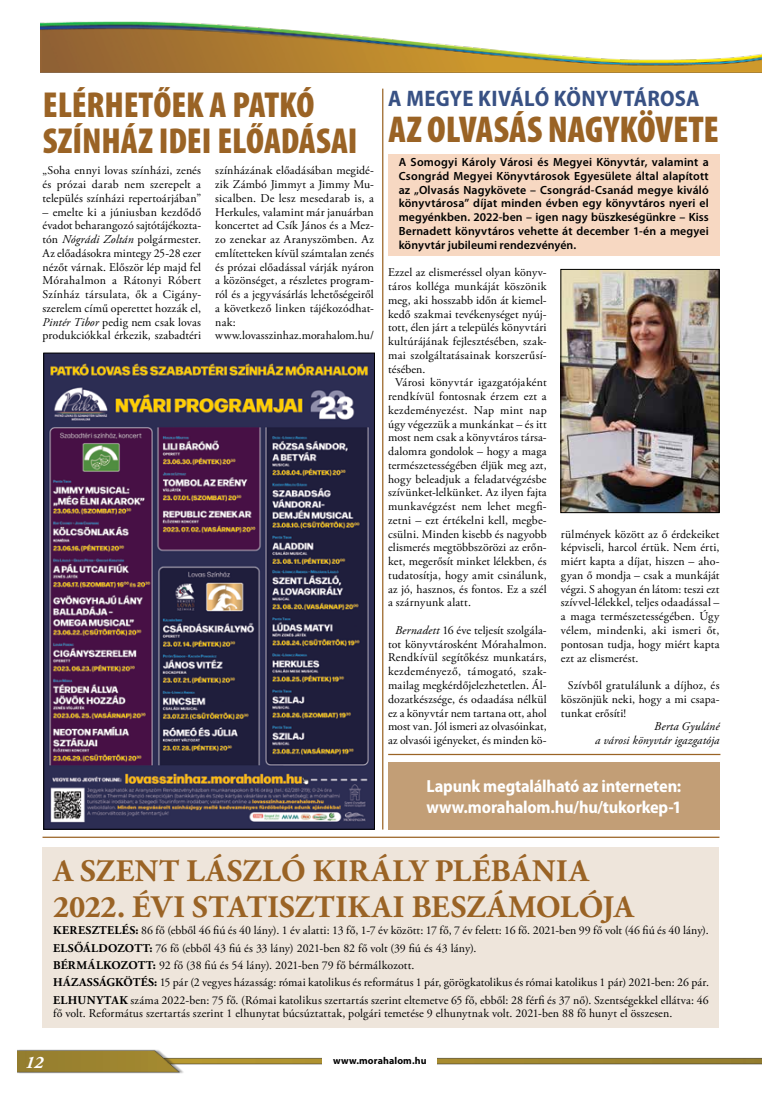
<style>
.page{position:relative;width:762px;height:1099px;background:#fff}
.page>*{position:absolute;margin:0;border:0;box-sizing:border-box;transform-origin:0 0}
.t1{font:900 condensed 37.5px "Myriad Pro";color:#9a6325}
.t2{font:900 condensed 36.25px/36.2px "Myriad Pro";letter-spacing:-.005em;color:#9a6325}
.t3{font:700 31.25px/36.2px "Adobe Garamond Pro";letter-spacing:.01em;color:#9a6325}
.t4{font:700 semi-condensed 22.5px "Myriad Pro";letter-spacing:.01em;color:#385184}
.t5{font:700 semi-condensed 17.5px/21.2px "Myriad Pro";letter-spacing:-.01em;color:#fff}
.t6{font:italic 700 17.5px "Adobe Garamond Pro";color:#fff}
.t7{font:11.88px/13.8px "Adobe Garamond Pro";letter-spacing:.01em;color:#000;text-align:justify}
.t8{font:600 11.88px/13.8px "Myriad Pro";letter-spacing:.005em;color:#000;text-align:justify}
.t9{font:italic 11.88px/13.8px "Adobe Garamond Pro";letter-spacing:.01em;color:#000;text-align:right}
.t10{font:700 10px "Myriad Pro";letter-spacing:.01em;color:#000}
.s1{font-style:italic}
.s2{font-weight:700}
</style>
<div class="page">
<img style="left:41px;top:21px;width:721px;height:51px">
<img style="left:18px;top:1049px;width:744px;height:24px">
<div style="left:388px;top:155px;width:331px;height:101px;background:#f7d8c2"></div>
<div style="left:322px;top:1053px;width:115px;height:14px;background:#fff"></div>
<div style="left:388px;top:762px;width:332px;height:67px;background:#c29e76"></div>
<img style="left:45px;top:355px;width:328px;height:472px">
<div style="left:43px;top:353px;width:332px;height:476px;border:1px solid #000"></div>
<img style="left:562px;top:271px;width:155px;height:240px">
<div style="left:560px;top:269px;width:159px;height:244px;border:1px solid #000"></div>
<hr style="left:382px;top:89px;width:1px;height:740px;background:#9a6325">
<hr style="left:43px;top:836px;width:676px;height:1px;background:#9a6325">
<hr style="left:388px;top:753px;width:332px;height:2px;background:#9a6325">
<div style="left:43px;top:847px;width:676px;height:181px;background:#eee5db"></div>
<h2 class="t2" style="left:43px;top:87px;width:316px">ELÉRHETŐEK A PATKÓ<br>SZÍNHÁZ IDEI ELŐADÁSAI</h2>
<p class="t7" style="left:43px;top:164px;width:160px">„Soha ennyi lovas színházi, zenés és prózai darab nem szerepelt a település színházi repertoárjában”</p>
<p class="t7" style="left:43px;top:205px;width:160px">– emelte ki a júniusban kezdődő évadot beharangozó sajtótájékozta&shy;tón <span class="s1">Nógrádi Zoltán</span> polgármester.<br>Az előadásokra mintegy 25-28 ezer nézőt várnak. Először lép majd fel Mórahalmon a Rátonyi Róbert Színház társulata, ők a Cigány&shy;szerelem című operettet hozzák el, <span class="s1">Pintér Tibor</span> pedig nem csak lovas produkciókkal érkezik, szabadtéri</p>
<p class="t7" style="left:215px;top:164px;width:160px;text-align:left">színházának előadásában megidé&shy;zik Zámbó Jimmyt a Jimmy Mu&shy;sicalben. De lesz mesedarab is, a<br>Herkules, valamint már januárban koncertet ad Csík János és a Mez&shy;zo zenekar az Aranyszömben. Az említetteken kívül számtalan zenés és prózai előadással várják nyáron a közönséget, a részletes program&shy;ról és a jegyvásárlás lehetőségeiről a következő linken tájékozódhat&shy;nak: www.lovasszinhaz.morahalom.hu/</p>
<h3 class="t4" style="left:388px;top:85px;width:313px">A MEGYE KIVÁLÓ KÖNYVTÁROSA</h3>
<h1 class="t1" style="left:388px;top:108px;width:332px">AZ OLVASÁS NAGYKÖVETE</h1>
<p class="t8" style="left:399px;top:155px;width:312px">A Somogyi Károly Városi és Megyei Könyvtár, valamint a Csongrád Megyei Könyvtárosok Egyesülete által alapított az „Olvasás Nagykövete – Csongrád-Csanád megye kiváló könyvtárosa” díjat minden évben egy könyvtáros nyeri el megyénkben. 2022-ben – igen nagy büszkeségünkre – Kiss Bernadett könyvtáros vehette át december 1-én a megyei könyvtár jubileumi rendezvényén.</p>
<p class="t7" style="left:388px;top:266px;width:160px">Ezzel az elismeréssel olyan könyv-</p>
<p class="t7" style="left:388px;top:280px;width:160px">táros kolléga munkáját köszönik</p>
<p class="t7" style="left:388px;top:293px;width:160px">meg, aki hosszabb időn át kiemel-</p>
<p class="t7" style="left:388px;top:307px;width:160px">kedő szakmai tevékenységet nyúj-</p>
<p class="t7" style="left:388px;top:321px;width:160px">tott, élen járt a település könyvtári</p>
<p class="t7" style="left:388px;top:335px;width:160px">kultúrájának fejlesztésében, szak-</p>
<p class="t7" style="left:388px;top:348px;width:160px">mai szolgáltatásainak korszerűsí-</p>
<p class="t7" style="left:388px;top:362px;width:39px">tésében.</p>
<p class="t7" style="left:395px;top:376px;width:153px">Városi könyvtár igazgatójaként</p>
<p class="t7" style="left:388px;top:390px;width:160px">rendkívül fontosnak érzem ezt a</p>
<p class="t7" style="left:388px;top:403px;width:160px">kezdeményezést. Nap mint nap</p>
<p class="t7" style="left:388px;top:417px;width:160px">úgy végezzük a munkánkat – és itt</p>
<p class="t7" style="left:388px;top:431px;width:160px">most nem csak a könyvtáros társa-</p>
<p class="t7" style="left:388px;top:445px;width:160px">dalomra gondolok – hogy a maga</p>
<p class="t7" style="left:388px;top:458px;width:160px">természetességében éljük meg azt,</p>
<p class="t7" style="left:388px;top:472px;width:160px">hogy beleadjuk a feladatvégzésbe</p>
<p class="t7" style="left:388px;top:486px;width:160px">szívünket-lelkünket. Az ilyen fajta</p>
<p class="t7" style="left:388px;top:500px;width:160px">munkavégzést nem lehet megfi-</p>
<p class="t7" style="left:388px;top:513px;width:160px">zetni – ezt értékelni kell, megbe-</p>
<p class="t7" style="left:388px;top:527px;width:160px">csülni. Minden kisebb és nagyobb</p>
<p class="t7" style="left:388px;top:541px;width:160px">elismerés megtöbbszörözi az erőn-</p>
<p class="t7" style="left:388px;top:555px;width:160px">ket, megerősít minket lélekben, és</p>
<p class="t7" style="left:388px;top:568px;width:160px">tudatosítja, hogy amit csinálunk,</p>
<p class="t7" style="left:388px;top:582px;width:160px">az jó, hasznos, és fontos. Ez a szél</p>
<p class="t7" style="left:388px;top:596px;width:84px">a szárnyunk alatt.</p>
<p class="t7" style="left:388px;top:623px;width:160px;text-align:center"><span class="s1">Bernadett</span> 16 éve teljesít szolgála&shy;tot könyvtárosként Mórahalmon.<br>Rendkívül segítőkész munkatárs, kezdeményező, támogató, szak&shy;mailag megkérdőjelezhetetlen. Ál&shy;dozatkészsége, és odaadása nélkül ez a könyvtár nem tartana ott, ahol most van. Jól ismeri az olvasóinkat, az olvasói igényeket, és minden kö-</p>
<p class="t7" style="left:561px;top:527px;width:160px">rülmények között az ő érdekeiket képviseli, harcol értük. Nem érti, miért kapta a díjat, hiszen – aho&shy;gyan ő mondja – csak a munkáját végzi. S ahogyan én látom: teszi ezt szívvel-lélekkel, teljes odaadással – a maga természetességében. Úgy vélem, mindenki, aki ismeri őt, pontosan tudja, hogy miért kapta ezt az elismerést.</p>
<p class="t7" style="left:561px;top:678px;width:160px;text-indent:7px">Szívből gratulálunk a díjhoz, és köszönjük neki, hogy a mi csapa&shy;tunkat erősíti!</p>
<p class="t9" style="left:595px;top:720px;width:126px">Berta Gyuláné<br>a városi könyvtár igazgatója</p>
<h3 class="t5" style="left:426px;top:775px;width:257px">Lapunk megtalálható az interneten: www.morahalom.hu/hu/tukorkep-1</h3>
<h3 class="t3" style="left:53px;top:853px;width:582px">A SZENT LÁSZLÓ KIRÁLY PLÉBÁNIA<br>2022. ÉVI STATISZTIKAI BESZÁMOLÓJA</h3>
<p class="t7" style="left:53px;top:922px;width:657px;line-height:17.2px;text-align:left"><span class="s2">KERESZTELÉS:</span> 86 fő (ebből 46 fiú és 40 lány). 1 év alatti: 13 fő, 1-7 év között: 17 fő, 7 év felett: 16 fő. 2021-ben 99 fő volt (46 fiú és 40 lány).<br><span class="s2">ELSŐÁLDOZOTT:</span> 76 fő (ebből 43 fiú és 33 lány) 2021-ben 82 fő volt (39 fiú és 43 lány).<br><span class="s2">BÉRMÁLKOZOTT:</span> 92 fő (38 fiú és 54 lány). 2021-ben 79 fő bérmálkozott.<br><span class="s2">HÁZASSÁGKÖTÉS:</span> 15 pár (2 vegyes házasság: római katolikus és református 1 pár, görögkatolikus és római katolikus 1 pár) 2021-ben: 26 pár.<br><span class="s2">ELHUNYTAK</span> száma 2022-ben: 75 fő. (Római katolikus szertartás szerint eltemetve 65 fő, ebből: 28 férfi és 37 nő). Szentségekkel ellátva: 46</p>
<p class="t7" style="left:53px;top:1007px;width:621px">fő volt. Református szertartás szerint 1 elhunytat búcsúztattak, polgári temetése 9 elhunytnak volt. 2021-ben 88 fő hunyt el összesen.</p>
<h3 class="t6" style="left:25px;top:1051px;width:20px">12</h3>
<p class="t10" style="left:333px;top:1054px;width:95px">www.morahalom.hu</p>
</div>
